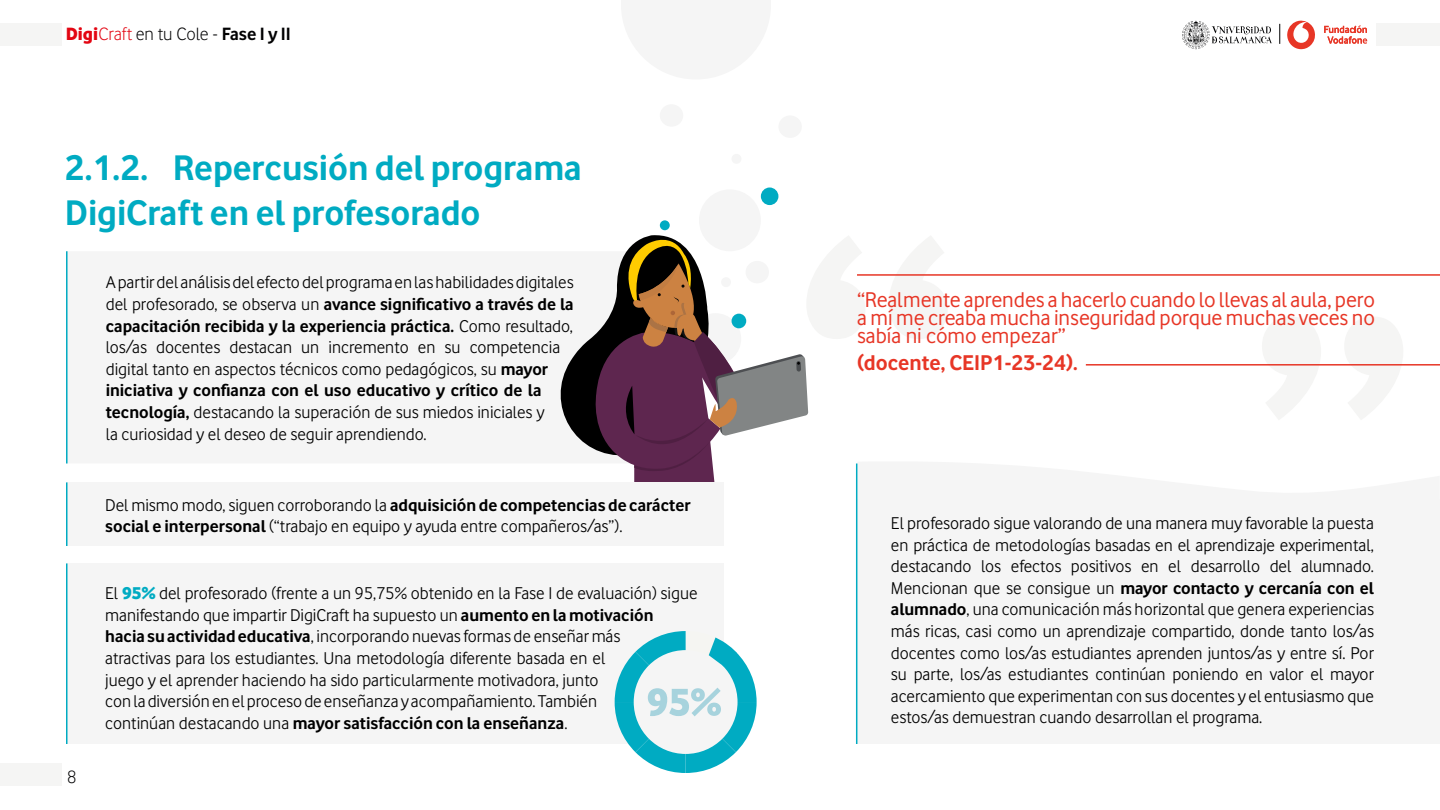
<style>
.page{position:relative;width:1440px;height:810px;background:#fff}
.page>*{position:absolute;margin:0;border:0;box-sizing:border-box;transform-origin:0 0}
.t1{font:700 37.5px/45px "Vodafone App";color:#00abc2}
.t2{font:22.5px/18px "Vodafone App";color:#e73626;text-align:justify}
.t3{font:700 22.5px "Vodafone App";color:#e73626}
.t4{font:300 18.75px "Vodafone App";color:#020203}
.t5{font:18px/21.6px "Vodafone App";color:#000}
.s1{font-weight:800;color:#e30613}
.s2{color:#e30613}
.s3{font-weight:700}
.s4{font-weight:800;color:#00abc2}
</style>
<div class="page">
<div style="left:0;top:24px;width:62px;height:22px;background:#f5f5f4"></div>
<div style="left:0;top:764px;width:62px;height:22px;background:#f5f5f4"></div>
<div style="left:1376px;top:24px;width:64px;height:22px;background:#f5f5f4"></div>
<svg style="left:1287px;top:20px;width:28px;height:29px"></svg>
<svg style="left:1324px;top:25px;width:43px;height:19px"></svg>
<svg style="left:1182px;top:21px;width:90px;height:28px"></svg>
<svg style="left:1280px;top:24px;width:1px;height:20px"></svg>
<hr style="left:66px;top:251px;width:2px;height:212px;background:#00abc2">
<div style="left:68px;top:482px;width:656px;height:64px;background:#f5f5f5"></div>
<div style="left:68px;top:563px;width:656px;height:181px;background:#f5f5f5"></div>
<hr style="left:66px;top:482px;width:2px;height:64px;background:#00abc2">
<hr style="left:66px;top:563px;width:2px;height:181px;background:#00abc2">
<svg style="left:1262px;top:317px;width:141px;height:102px"></svg>
<svg style="left:560px;top:235px;width:387px;height:264px"></svg>
<hr style="left:857px;top:274px;width:583px;height:2px;background:#e73626">
<hr style="left:1086px;top:364px;width:354px;height:2px;background:#e73626">
<div style="left:857px;top:499px;width:583px;height:245px;background:#f5f5f5"></div>
<hr style="left:856px;top:464px;width:1px;height:280px;background:#00abc2">
<svg style="left:615px;top:631px;width:142px;height:142px"></svg>
<div style="left:699px;top:189px;width:62px;height:62px;background:#f5f5f5;border-radius:50%"></div>
<div style="left:761px;top:188px;width:17px;height:17px;background:#00abc2;border-radius:50%"></div>
<div style="left:721px;top:277px;width:10px;height:10px;background:#f5f5f5;border-radius:50%"></div>
<div style="left:732px;top:154px;width:9px;height:10px;background:#f5f5f5;border-radius:50%"></div>
<div style="left:660px;top:220px;width:10px;height:10px;background:#00abc2;border-radius:50%"></div>
<div style="left:732px;top:314px;width:14px;height:14px;background:#00abc2;border-radius:50%"></div>
<div style="left:746px;top:261px;width:23px;height:22px;background:#f5f5f5;border-radius:50%"></div>
<div style="left:778px;top:115px;width:24px;height:23px;background:#f5f5f5;border-radius:50%"></div>
<div style="left:660px;top:104px;width:23px;height:23px;background:#f5f5f5;border-radius:50%"></div>
<p class="t4" style="left:66px;top:22px;width:227px"><span class="s1">Digi</span><span class="s2">Craft</span> en tu Cole - <span class="s3">Fase I y II</span></p>
<h1 class="t1" style="left:65px;top:145px;width:519px">2.1.2. Repercusión del programa<br>DigiCraft en el profesorado</h1>
<p class="t5" style="left:106px;top:271px;width:470px">A partir del análisis del efecto del programa en las habilidades digitales del profesorado, se observa un <span class="s3">avance significativo a través de la capacitación recibida y la experiencia práctica.</span> Como resultado, los/as docentes destacan un incremento en su competencia digital tanto en aspectos técnicos como pedagógicos, su <span class="s3">mayor iniciativa y confianza con el uso educativo y crítico de la tecnología,</span> destacando la superación de sus miedos iniciales y<br>la curiosidad y el deseo de seguir aprendiendo.</p>
<p class="t5" style="left:105px;top:494px;width:587px">Del mismo modo, siguen corroborando la <span class="s3">adquisición de competencias de carácter social e interpersonal</span> (“trabajo en equipo y ayuda entre compañeros/as”).</p>
<p class="t4" style="left:67px;top:765px;width:11px">8</p>
<p class="t5" style="left:105px;top:582px;width:594px">El <span class="s4">95%</span> del profesorado (frente a un 95,75% obtenido en la Fase I de evaluación) sigue manifestando que impartir DigiCraft ha supuesto un <span class="s3">aumento en la motivación hacia su actividad educativa</span>, incorporando nuevas formas de enseñar más<br>atractivas para los estudiantes. Una metodología diferente basada en el<br>juego y el aprender haciendo ha sido particularmente motivadora, junto<br>con la diversión en el proceso de enseñanza y acompañamiento. También<br>continúan destacando una <span class="s3">mayor satisfacción con la enseñanza</span>.</p>
<p class="t2" style="left:857px;top:291px;width:519px">“Realmente aprendes a hacerlo cuando lo llevas al aula, pero a mí me creaba mucha inseguridad porque muchas veces no sabía ni cómo empezar”</p>
<p class="t3" style="left:857px;top:349px;width:222px">(docente, CEIP1-23-24).</p>
<p class="t5" style="left:891px;top:512px;width:485px;text-align:justify">El profesorado sigue valorando de una manera muy favorable la puesta en práctica de metodologías basadas en el aprendizaje experimental, destacando los efectos positivos en el desarrollo del alumnado.<br>Mencionan que se consigue un <span class="s3">mayor contacto y cercanía con el alumnado</span>, una comunicación más horizontal que genera experiencias más ricas, casi como un aprendizaje compartido, donde tanto los/as docentes como los/as estudiantes aprenden juntos/as y entre sí. Por su parte, los/as estudiantes continúan poniendo en valor el mayor acercamiento que experimentan con sus docentes y el entusiasmo que estos/as demuestran cuando desarrollan el programa.</p>
</div>
